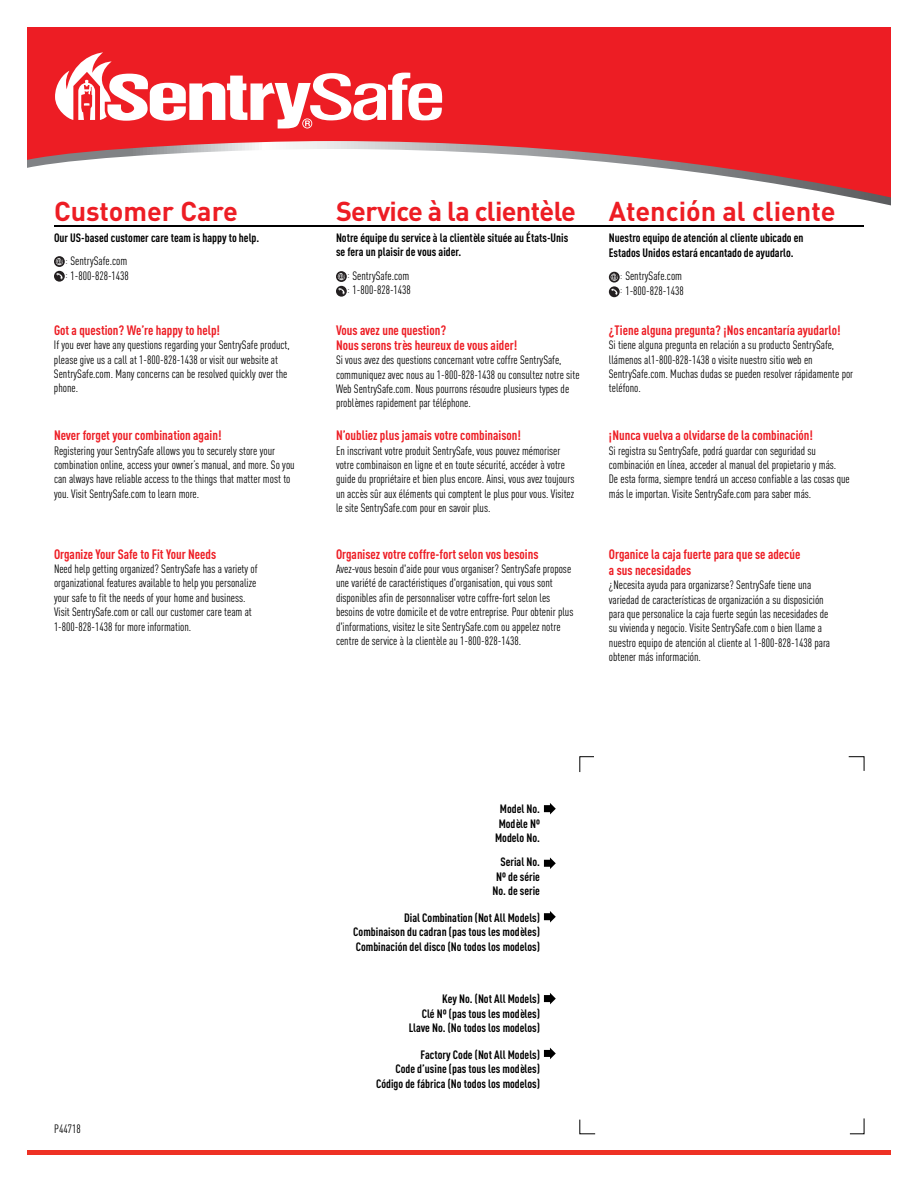
<style>
.page{position:relative;width:918px;height:1188px;background:#fff}
.page>*{position:absolute;margin:0;border:0;box-sizing:border-box;transform-origin:0 0}
.t1{font:700 27px "DIN";letter-spacing:-.005em;color:#ed1d24}
.t2{font:700 27px "DIN";letter-spacing:-.025em;color:#ed1d24}
.t3{font:700 13.5px/15px "DIN Cond";color:#ed1d24}
.t4{font:12px/14.4px "DIN Cond";color:#000}
.t5{font:700 12px/14.4px "DIN Cond";color:#000}
.s1{font-weight:400;font-size:9px}
.s2{font-weight:400}
.s3{font-size:9px}
</style>
<div class="page">
<hr style="left:54px;top:225px;width:810px;height:1px;background:#000">
<svg style="left:54px;top:256px;width:11px;height:11px"></svg>
<svg style="left:56px;top:258px;width:7px;height:7px"></svg>
<div style="left:54px;top:271px;width:11px;height:11px;background:#231f20;border-radius:50%"></div>
<svg style="left:56px;top:273px;width:7px;height:6px"></svg>
<svg style="left:544px;top:803px;width:12px;height:11px"></svg>
<svg style="left:544px;top:857px;width:12px;height:12px"></svg>
<svg style="left:544px;top:911px;width:12px;height:11px"></svg>
<svg style="left:544px;top:993px;width:12px;height:11px"></svg>
<svg style="left:544px;top:1048px;width:12px;height:11px"></svg>
<svg style="left:579px;top:756px;width:15px;height:16px"></svg>
<svg style="left:579px;top:1119px;width:17px;height:15px"></svg>
<svg style="left:850px;top:1118px;width:14px;height:16px"></svg>
<svg style="left:848px;top:756px;width:16px;height:15px"></svg>
<div style="left:27px;top:27px;width:864px;height:114px;background:#ed1d24"></div>
<svg style="left:27px;top:141px;width:864px;height:64px"></svg>
<svg style="left:55px;top:52px;width:387px;height:76px"></svg>
<hr style="left:27px;top:1151px;width:864px;height:4px;background:#ee3124">
<svg style="left:336px;top:271px;width:11px;height:11px"></svg>
<svg style="left:338px;top:273px;width:7px;height:7px"></svg>
<div style="left:336px;top:286px;width:11px;height:11px;background:#231f20;border-radius:50%"></div>
<svg style="left:338px;top:288px;width:7px;height:6px"></svg>
<svg style="left:609px;top:272px;width:11px;height:11px"></svg>
<svg style="left:611px;top:274px;width:7px;height:7px"></svg>
<svg style="left:609px;top:286px;width:11px;height:11px"></svg>
<svg style="left:611px;top:289px;width:7px;height:6px"></svg>
<h1 class="t1" style="left:54px;top:193px;width:185px">Customer Care</h1>
<p class="t5" style="left:65px;top:226px;width:195px;line-height:23.4px;text-indent:-11px">Our US-based customer care team is happy to help. <span class="s1">:</span> <span class="s2">SentrySafe.com</span></p>
<p class="t4" style="left:65px;top:268px;width:65px"><span class="s3">:</span> 1-800-828-1438</p>
<p class="t3" style="left:54px;top:322px;width:168px">Got a question? We’re happy to help!</p>
<p class="t4" style="left:54px;top:338px;width:237px">If you ever have any questions regarding your SentrySafe product, please give us a call at 1-800-828-1438 or visit our website at SentrySafe.com. Many concerns can be resolved quickly over the phone.</p>
<p class="t3" style="left:54px;top:428px;width:169px">Never forget your combination again!</p>
<p class="t4" style="left:54px;top:443px;width:242px">Registering your SentrySafe allows you to securely store your combination online, access your owner’s manual, and more. So you can always have reliable access to the things that matter most to you. Visit SentrySafe.com to learn more.</p>
<p class="t3" style="left:54px;top:546px;width:164px">Organize Your Safe to Fit Your Needs</p>
<p class="t4" style="left:54px;top:562px;width:205px">Need help getting organized? SentrySafe has a variety of organizational features available to help you personalize your safe to fit the needs of your home and business.<br>Visit SentrySafe.com or call our customer care team at 1-800-828-1438 for more information.</p>
<h1 class="t2" style="left:336px;top:193px;width:241px">Service à la clientèle</h1>
<p class="t5" style="left:336px;top:230px;width:234px">Notre équipe du service à la clientèle située au États-Unis se fera un plaisir de vous aider.</p>
<p class="t4" style="left:347px;top:268px;width:65px"><span class="s3">:</span> SentrySafe.com <span class="s3">:</span> 1-800-828-1438</p>
<p class="t3" style="left:336px;top:322px;width:183px">Vous avez une question?<br>Nous serons très heureux de vous aider!</p>
<p class="t4" style="left:336px;top:353px;width:245px">Si vous avez des questions concernant votre coffre SentrySafe, communiquez avec nous au 1-800-828-1438 ou consultez notre site Web SentrySafe.com. Nous pourrons résoudre plusieurs types de problèmes rapidement par téléphone.</p>
<p class="t3" style="left:336px;top:428px;width:186px">N’oubliez plus jamais votre combinaison!</p>
<p class="t4" style="left:336px;top:443px;width:240px">En inscrivant votre produit SentrySafe, vous pouvez mémoriser votre combinaison en ligne et en toute sécurité, accéder à votre guide du propriétaire et bien plus encore. Ainsi, vous avez toujours un accès sûr aux éléments qui comptent le plus pour vous. Visitez le site SentrySafe.com pour en savoir plus.</p>
<p class="t3" style="left:336px;top:546px;width:204px">Organisez votre coffre-fort selon vos besoins</p>
<p class="t4" style="left:336px;top:562px;width:239px">Avez-vous besoin d'aide pour vous organiser? SentrySafe propose une variété de caractéristiques d'organisation, qui vous sont disponibles afin de personnaliser votre coffre-fort selon les besoins de votre domicile et de votre entreprise. Pour obtenir plus d'informations, visitez le site SentrySafe.com ou appelez notre centre de service à la clientèle au 1-800-828-1438.</p>
<h1 class="t1" style="left:609px;top:193px;width:228px">Atención al cliente</h1>
<p class="t5" style="left:609px;top:231px;width:196px">Nuestro equipo de atención al cliente ubicado en<br>Estados Unidos estará encantado de ayudarlo.</p>
<p class="t4" style="left:620px;top:269px;width:65px"><span class="s3">:</span> SentrySafe.com <span class="s3">:</span> 1-800-828-1438</p>
<p class="t3" style="left:609px;top:322px;width:233px">¿Tiene alguna pregunta? ¡Nos encantaría ayudarlo!</p>
<p class="t4" style="left:609px;top:338px;width:246px">Si tiene alguna pregunta en relación a su producto SentrySafe, llámenos al1-800-828-1438 o visite nuestro sitio web en SentrySafe.com. Muchas dudas se pueden resolver rápidamente por teléfono.</p>
<p class="t3" style="left:609px;top:428px;width:206px">¡Nunca vuelva a olvidarse de la combinación!</p>
<p class="t4" style="left:609px;top:443px;width:242px">Si registra su SentrySafe, podrá guardar con seguridad su combinación en línea, acceder al manual del propietario y más.<br>De esta forma, siempre tendrá un acceso confiable a las cosas que más le importan. Visite SentrySafe.com para saber más.</p>
<p class="t3" style="left:609px;top:545px;width:193px;line-height:16.2px">Organice la caja fuerte para que se adecúe a sus necesidades</p>
<p class="t4" style="left:609px;top:578px;width:223px">¿Necesita ayuda para organizarse? SentrySafe tiene una variedad de características de organización a su disposición para que personalice la caja fuerte según las necesidades de su vivienda y negocio. Visite SentrySafe.com o bien llame a nuestro equipo de atención al cliente al 1-800-828-1438 para obtener más información.</p>
<p class="t4" style="left:54px;top:1122px;width:28px">P44718</p>
<p class="t5" style="left:495px;top:802px;width:46px;text-align:center">Model No.<br>Modèle Nº<br>Modelo No.</p>
<p class="t5" style="left:492px;top:854px;width:49px;text-align:right">Serial No.<br>Nº de série<br>No. de serie</p>
<p class="t5" style="left:353px;top:910px;width:188px;text-align:justify;text-indent:51px">Dial Combination (Not All Models)<br>Combinaison du cadran (pas tous les modèles)<br>Combinación del disco (No todos los modelos)</p>
<p class="t5" style="left:409px;top:991px;width:133px;text-align:right">Key No. (Not All Models)<br>Clé Nº (pas tous les modèles)<br>Llave No. (No todos los modelos)</p>
<p class="t5" style="left:376px;top:1047px;width:165px;text-align:right">Factory Code (Not All Models)<br>Code d’usine (pas tous les modèles)<br>Código de fábrica (No todos los modelos)</p>
</div>
